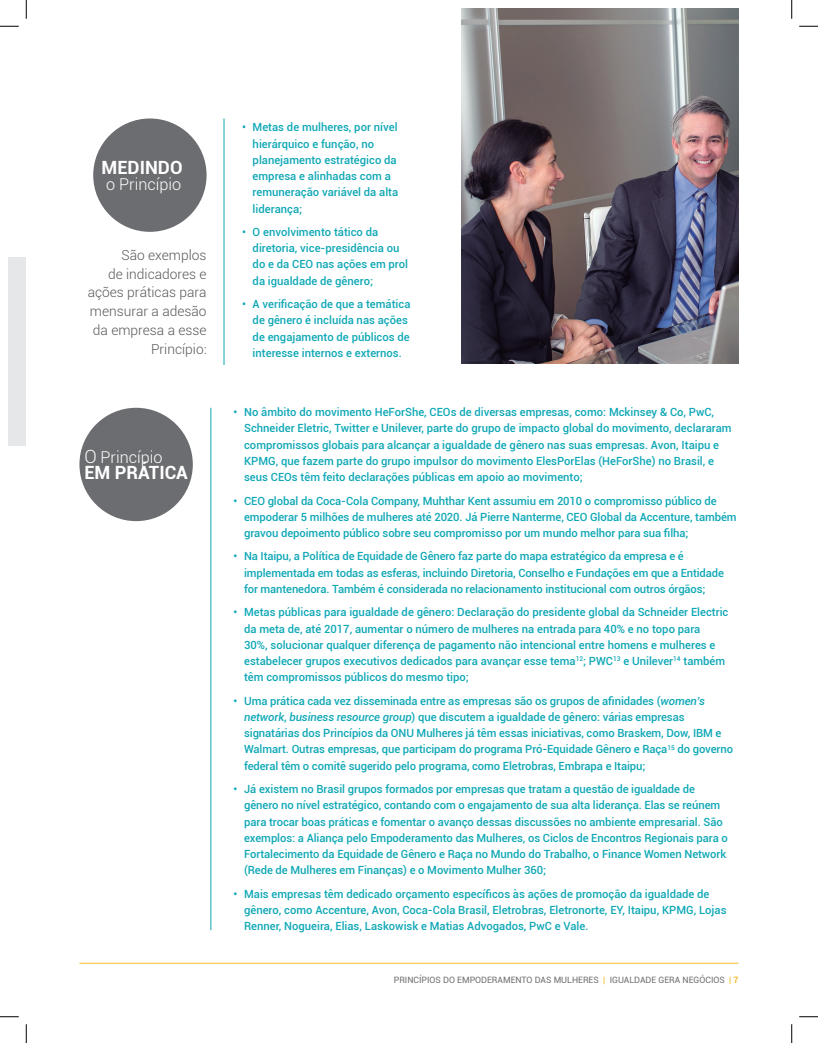
<style>
.page{position:relative;width:818px;height:1043px;background:#fff}
.page>*{position:absolute;margin:0;border:0;box-sizing:border-box;transform-origin:0 0}
.t1{font:700 18.25px "Roboto";color:#fff}
.t2{font:300 16.25px "Roboto";color:#fff}
.t3{font:300 13.75px/18.8px "Roboto";color:#57585a;text-align:right}
.t4{font:500 11.25px/16.2px "Roboto";letter-spacing:-.005em;color:#10a8b6}
.t5{font:8.75px "Roboto";color:#6c6d70}
.s1{font-size:18.25px}
.s2{font-style:italic}
.s3{color:#f2bd2d}
.s4{font-weight:700;color:#f2bd2d}
</style>
<div class="page">
<div style="left:9px;top:257px;width:17px;height:188px;background:#e6e7e9"></div>
<div style="left:93px;top:118px;width:113px;height:114px;background:#6c6d70;border-radius:50%"></div>
<hr style="left:224px;top:118px;width:1px;height:247px;background:#10a8b6">
<div style="left:79px;top:408px;width:114px;height:113px;background:#6c6d70;border-radius:50%"></div>
<hr style="left:210px;top:408px;width:1px;height:522px;background:#10a8b6">
<img style="left:462px;top:9px;width:276px;height:354px">
<hr style="left:79px;top:962px;width:659px;height:1px;background:#f2bd2d">
<svg style="left:0;top:25px;width:19px;height:2px"></svg>
<svg style="left:799px;top:25px;width:19px;height:2px"></svg>
<svg style="left:0;top:1016px;width:19px;height:1px"></svg>
<svg style="left:799px;top:1016px;width:19px;height:1px"></svg>
<svg style="left:25px;top:0;width:2px;height:19px"></svg>
<svg style="left:25px;top:1024px;width:2px;height:18px"></svg>
<svg style="left:791px;top:0;width:1px;height:19px"></svg>
<svg style="left:791px;top:1024px;width:1px;height:18px"></svg>
<h1 class="t1" style="left:102px;top:154px;width:82px">MEDINDO</h1>
<h2 class="t2" style="left:106px;top:173px;width:77px">o Princípio</h2>
<p class="t3" style="left:88px;top:245px;width:120px">São exemplos<br>de indicadores e ações práticas para mensurar a adesão da empresa a esse<br>Princípio:</p>
<h2 class="t2" style="left:84px;top:446px;width:80px"><span class="s1">O</span> Princípio</h2>
<h1 class="t1" style="left:84px;top:460px;width:105px">EM PRÁTICA</h1>
<p class="t4" style="left:252px;top:119px;width:147px;text-indent:-11px">• Metas de mulheres, por nível hierárquico e função, no planejamento estratégico da empresa e alinhadas com a remuneração variável da alta liderança;</p>
<p class="t4" style="left:252px;top:223px;width:157px;text-indent:-11px">• O envolvimento tático da diretoria, vice-presidência ou do e da CEO nas ações em prol da igualdade de gênero;</p>
<p class="t4" style="left:252px;top:295px;width:159px;text-indent:-11px">• A verificação de que a temática de gênero é incluída nas ações de engajamento de públicos de interesse internos e externos.</p>
<p class="t4" style="left:244px;top:403px;width:489px;text-indent:-11px">• No âmbito do movimento HeForShe, CEOs de diversas empresas, como: Mckinsey &amp; Co, PwC, Schneider Eletric, Twitter e Unilever, parte do grupo de impacto global do movimento, declararam compromissos globais para alcançar a igualdade de gênero nas suas empresas. Avon, Itaipu e KPMG, que fazem parte do grupo impulsor do movimento ElesPorElas (HeForShe) no Brasil, e seus CEOs têm feito declarações públicas em apoio ao movimento;</p>
<p class="t4" style="left:244px;top:492px;width:494px;text-indent:-11px">• CEO global da Coca-Cola Company, Muhthar Kent assumiu em 2010 o compromisso público de empoderar 5 milhões de mulheres até 2020. Já Pierre Nanterme, CEO Global da Accenture, também gravou depoimento público sobre seu compromisso por um mundo melhor para sua filha;</p>
<p class="t4" style="left:244px;top:548px;width:481px;text-indent:-11px">• Na Itaipu, a Política de Equidade de Gênero faz parte do mapa estratégico da empresa e é implementada em todas as esferas, incluindo Diretoria, Conselho e Fundações em que a Entidade for mantenedora. Também é considerada no relacionamento institucional com outros órgãos;</p>
<p class="t4" style="left:244px;top:603px;width:486px;text-indent:-11px">• Metas públicas para igualdade de gênero: Declaração do presidente global da Schneider Electric da meta de, até 2017, aumentar o número de mulheres na entrada para 40% e no topo para<br>30%, solucionar qualquer diferença de pagamento não intencional entre homens e mulheres e estabelecer grupos executivos dedicados para avançar esse tema<sup>12</sup>; PWC<sup>13</sup> e Unilever<sup>14</sup> também têm compromissos públicos do mesmo tipo;</p>
<p class="t4" style="left:244px;top:692px;width:490px;text-indent:-11px">• Uma prática cada vez disseminada entre as empresas são os grupos de afinidades (<span class="s2">women’s network</span>, <span class="s2">business resource group</span>) que discutem a igualdade de gênero: várias empresas signatárias dos Princípios da ONU Mulheres já têm essas iniciativas, como Braskem, Dow, IBM e Walmart. Outras empresas, que participam do programa Pró-Equidade Gênero e Raça<sup>15</sup> do governo federal têm o comitê sugerido pelo programa, como Eletrobras, Embrapa e Itaipu;</p>
<p class="t4" style="left:244px;top:780px;width:485px;text-indent:-11px">• Já existem no Brasil grupos formados por empresas que tratam a questão de igualdade de gênero no nível estratégico, contando com o engajamento de sua alta liderança. Elas se reúnem para trocar boas práticas e fomentar o avanço dessas discussões no ambiente empresarial. São exemplos: a Aliança pelo Empoderamento das Mulheres, os Ciclos de Encontros Regionais para o Fortalecimento da Equidade de Gênero e Raça no Mundo do Trabalho, o Finance Women Network (Rede de Mulheres em Finanças) e o Movimento Mulher 360;</p>
<p class="t4" style="left:244px;top:885px;width:484px;text-indent:-11px">• Mais empresas têm dedicado orçamento específicos às ações de promoção da igualdade de gênero, como Accenture, Avon, Coca-Cola Brasil, Eletrobras, Eletronorte, EY, Itaipu, KPMG, Lojas<br>Renner, Nogueira, Elias, Laskowisk e Matias Advogados, PwC e Vale.</p>
<p class="t5" style="left:394px;top:974px;width:346px">PRINCÍPIOS DO EMPODERAMENTO DAS MULHERES <span class="s3">|</span> IGUALDADE GERA NEGÓCIOS <span class="s3">|</span> <span class="s4">7</span></p>
</div>
